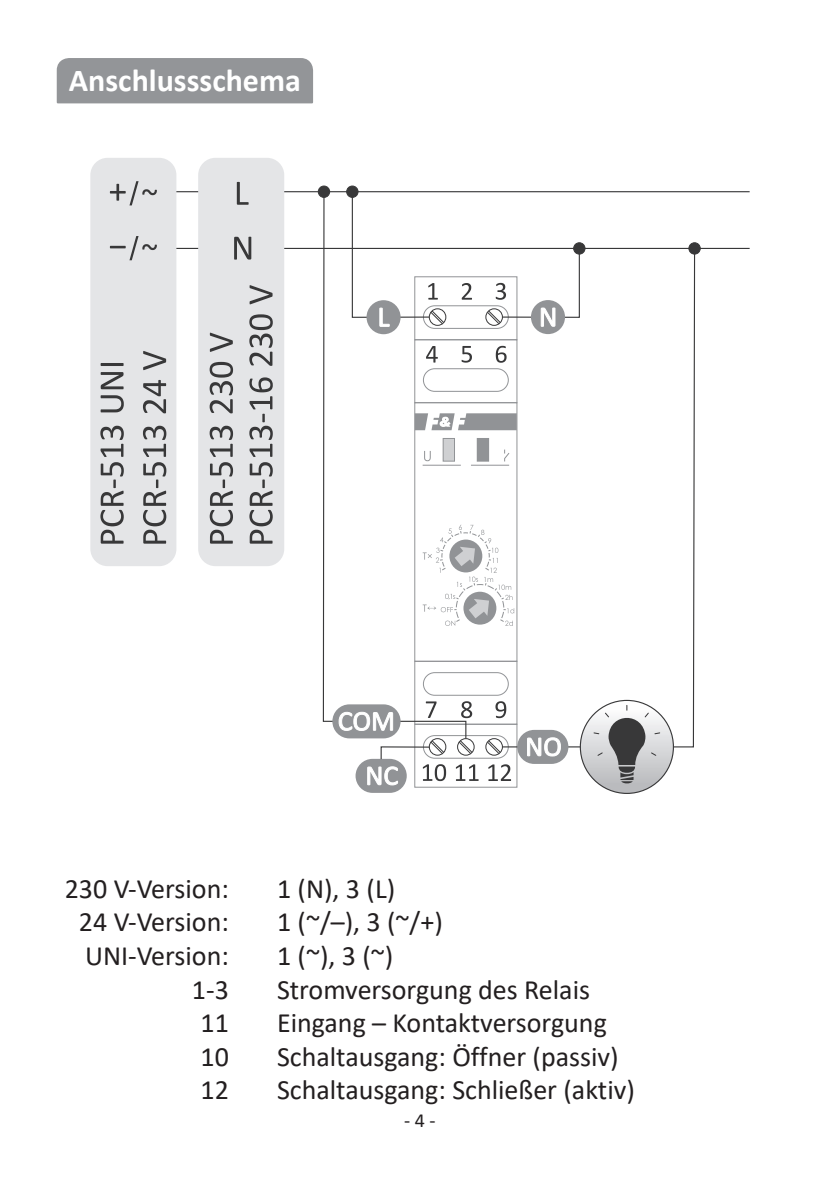
<style>
.page{position:relative;width:840px;height:1191px;background:#fff}
.page>*{position:absolute;margin:0;border:0;box-sizing:border-box;transform-origin:0 0}
.t1{font:700 32px "Calibri";color:#fff}
.t2{font:28px "Calibri";color:#231f20}
.t3{font:20px "Calibri";color:#231f20}
</style>
<div class="page">
<hr style="left:111px;top:191px;width:93px;height:1px;background:#383839">
<hr style="left:111px;top:248px;width:93px;height:1px;background:#383839">
<div style="left:414px;top:661px;width:103px;height:63px;border:1px solid #919396"></div>
<div style="left:414px;top:724px;width:103px;height:63px;border:1px solid #919396"></div>
<div style="left:423px;top:305px;width:85px;height:23px;border:1px solid #919396;border-radius:11px"></div>
<svg style="left:466px;top:413px;width:35px;height:17px"></svg>
<div style="left:423px;top:368px;width:85px;height:23px;border:1px solid #919396;border-radius:11px"></div>
<div style="left:423px;top:672px;width:85px;height:23px;border:1px solid #919396;border-radius:11px"></div>
<div style="left:423px;top:735px;width:85px;height:23px;border:1px solid #919396;border-radius:11px"></div>
<div style="left:429px;top:738px;width:17px;height:17px;border:1px solid #383839;border-radius:50%"></div>
<div style="left:485px;top:308px;width:17px;height:18px;border:1px solid #383839;border-radius:50%"></div>
<div style="left:485px;top:738px;width:17px;height:17px;border:1px solid #383839;border-radius:50%"></div>
<svg style="left:486px;top:740px;width:15px;height:14px"></svg>
<hr style="left:470px;top:464px;width:39px;height:2px;background:#919396">
<div style="left:477px;top:438px;width:11px;height:23px;background:#919396"></div>
<div style="left:476px;top:438px;width:12px;height:23px;border:1px solid #919396"></div>
<svg style="left:466px;top:524px;width:35px;height:101px"></svg>
<div style="left:457px;top:738px;width:17px;height:17px;border:1px solid #383839;border-radius:50%"></div>
<svg style="left:458px;top:740px;width:14px;height:14px"></svg>
<svg style="left:466px;top:346px;width:5px;height:17px"></svg>
<svg style="left:466px;top:701px;width:6px;height:17px"></svg>
<svg style="left:495px;top:346px;width:6px;height:17px"></svg>
<svg style="left:495px;top:701px;width:6px;height:17px"></svg>
<svg style="left:455px;top:764px;width:23px;height:17px"></svg>
<svg style="left:488px;top:764px;width:23px;height:17px"></svg>
<svg style="left:466px;top:283px;width:5px;height:17px"></svg>
<hr style="left:281px;top:248px;width:468px;height:1px;background:#383839">
<hr style="left:281px;top:191px;width:468px;height:1px;background:#383839">
<div style="left:688px;top:243px;width:11px;height:11px;background:#383839;border-radius:50%"></div>
<div style="left:688px;top:242px;width:12px;height:12px;border:1px solid #383839;border-radius:50%"></div>
<svg style="left:501px;top:247px;width:194px;height:501px"></svg>
<div style="left:346px;top:186px;width:12px;height:11px;background:#383839;border-radius:50%"></div>
<div style="left:346px;top:186px;width:12px;height:12px;border:1px solid #383839;border-radius:50%"></div>
<div style="left:573px;top:243px;width:11px;height:11px;background:#383839;border-radius:50%"></div>
<div style="left:573px;top:242px;width:12px;height:12px;border:1px solid #383839;border-radius:50%"></div>
<div style="left:318px;top:186px;width:11px;height:11px;background:#383839;border-radius:50%"></div>
<div style="left:318px;top:186px;width:11px;height:12px;border:1px solid #383839;border-radius:50%"></div>
<svg style="left:322px;top:191px;width:144px;height:548px"></svg>
<svg style="left:580px;top:700px;width:93px;height:93px;background:#c7c8ca"></svg>
<svg style="left:592px;top:705px;width:68px;height:78px"></svg>
<div style="left:90px;top:158px;width:86px;height:408px;background:#e4e5e7;border-radius:17px"></div>
<svg style="left:110px;top:181px;width:47px;height:24px"></svg>
<svg style="left:110px;top:236px;width:47px;height:24px"></svg>
<svg style="left:143px;top:426px;width:23px;height:117px"></svg>
<svg style="left:143px;top:380px;width:23px;height:33px"></svg>
<svg style="left:143px;top:351px;width:23px;height:19px"></svg>
<svg style="left:100px;top:426px;width:24px;height:117px"></svg>
<svg style="left:100px;top:395px;width:24px;height:17px"></svg>
<svg style="left:101px;top:372px;width:22px;height:17px"></svg>
<svg style="left:100px;top:363px;width:23px;height:3px"></svg>
<div style="left:366px;top:300px;width:34px;height:34px;background:#919396;border-radius:50%"></div>
<svg style="left:351px;top:191px;width:93px;height:136px"></svg>
<div style="left:530px;top:300px;width:34px;height:34px;background:#919396;border-radius:50%"></div>
<svg style="left:486px;top:247px;width:94px;height:80px"></svg>
<div style="left:517px;top:730px;width:51px;height:34px;background:#919396;border-radius:17px"></div>
<svg style="left:527px;top:737px;width:33px;height:19px"></svg>
<div style="left:355px;top:759px;width:51px;height:34px;background:#919396;border-radius:17px"></div>
<div style="left:332px;top:704px;width:68px;height:34px;background:#919396;border-radius:17px"></div>
<svg style="left:338px;top:712px;width:55px;height:19px"></svg>
<svg style="left:367px;top:740px;width:79px;height:45px"></svg>
<div style="left:198px;top:158px;width:86px;height:408px;background:#e4e5e7;border-radius:17px"></div>
<svg style="left:249px;top:377px;width:23px;height:166px"></svg>
<svg style="left:249px;top:314px;width:23px;height:52px"></svg>
<svg style="left:249px;top:285px;width:23px;height:19px"></svg>
<svg style="left:209px;top:426px;width:24px;height:117px"></svg>
<svg style="left:209px;top:362px;width:24px;height:51px"></svg>
<svg style="left:210px;top:333px;width:23px;height:19px"></svg>
<svg style="left:237px;top:182px;width:11px;height:23px"></svg>
<svg style="left:234px;top:237px;width:17px;height:23px"></svg>
<div style="left:57px;top:58px;width:256px;height:45px;background:#939598"></div>
<p class="t1" style="left:69px;top:58px;width:233px">Anschlussschema</p>
<p class="t2" style="left:65px;top:869px;width:166px">230 V-Version:</p>
<p class="t2" style="left:277px;top:869px;width:120px">1 (N), 3 (L)</p>
<p class="t2" style="left:79px;top:902px;width:151px">24 V-Version:</p>
<p class="t2" style="left:277px;top:902px;width:167px">1 (~/–), 3 (~/+)</p>
<p class="t2" style="left:85px;top:936px;width:145px">UNI-Version:</p>
<p class="t2" style="left:277px;top:936px;width:118px">1 (~), 3 (~)</p>
<p class="t2" style="left:192px;top:969px;width:38px">1-3</p>
<p class="t2" style="left:277px;top:969px;width:314px">Stromversorgung des Relais</p>
<p class="t2" style="left:200px;top:1003px;width:30px">11</p>
<p class="t2" style="left:277px;top:1003px;width:331px">Eingang – Kontaktversorgung</p>
<p class="t2" style="left:200px;top:1037px;width:30px">10</p>
<p class="t2" style="left:277px;top:1037px;width:343px">Schaltausgang: Öffner (passiv)</p>
<p class="t2" style="left:200px;top:1070px;width:30px">12</p>
<p class="t2" style="left:277px;top:1070px;width:359px">Schaltausgang: Schließer (aktiv)</p>
<p class="t3" style="left:404px;top:1106px;width:33px">- 4 -</p>
</div>
